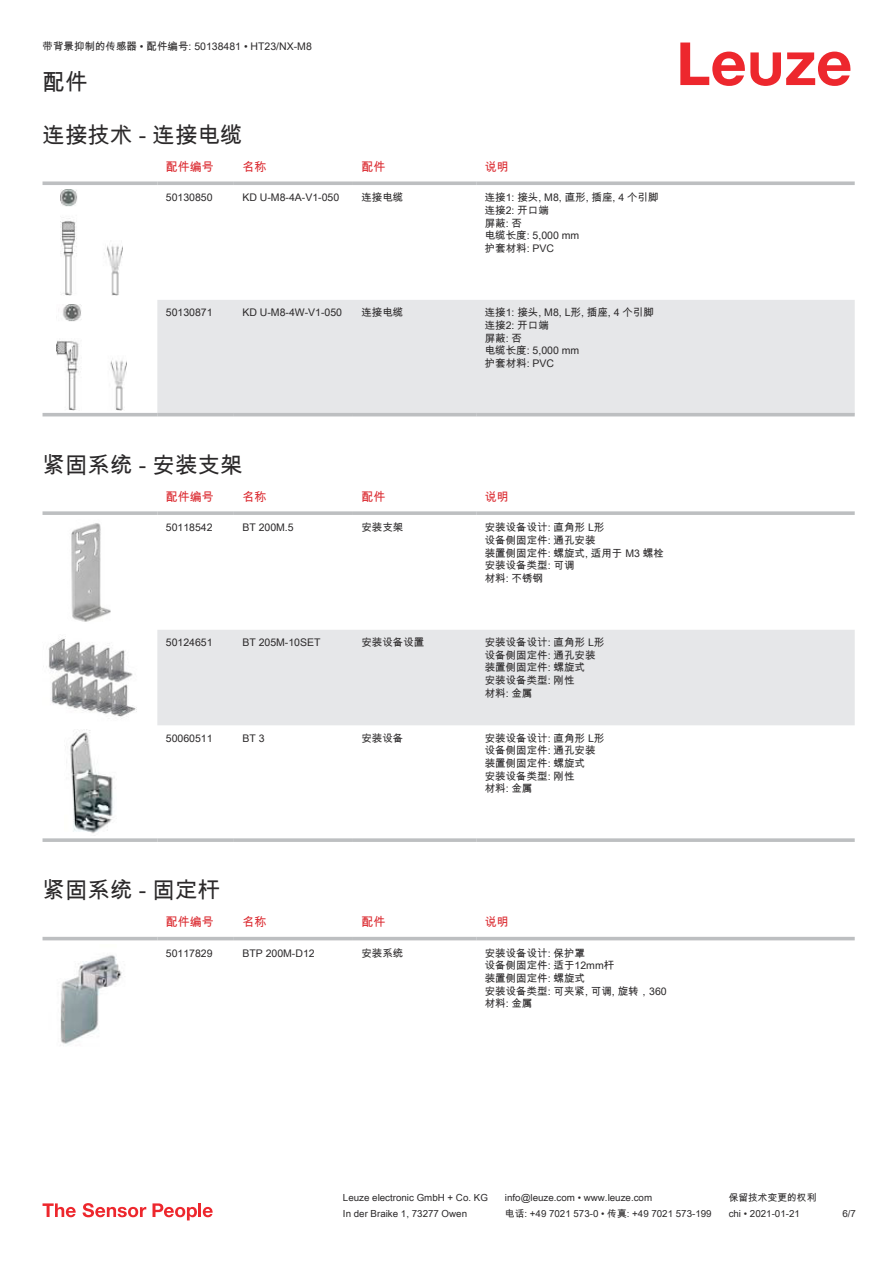
<style>
.page{position:relative;width:893px;height:1263px;background:#fff}
.page>*{position:absolute;margin:0;border:0;box-sizing:border-box;transform-origin:0 0}
.t1{font:22.5px "Arial Unicode MS";color:#2b292a}
.t2{font:12px "Arial Unicode MS";color:#db2a30}
.t3{font:10.5px/12.6px "Arial Unicode MS";color:#2b292a}
.t4{font:9.75px "Arial Unicode MS";color:#2b292a}
</style>
<div class="page">
<svg style="left:680px;top:43px;width:170px;height:43px"></svg>
<div style="left:157px;top:300px;width:698px;height:113px;background:#e6e7e9"></div>
<svg style="left:43px;top:181px;width:114px;height:4px"></svg>
<svg style="left:157px;top:181px;width:77px;height:4px"></svg>
<svg style="left:234px;top:181px;width:119px;height:4px"></svg>
<svg style="left:353px;top:181px;width:123px;height:4px"></svg>
<svg style="left:476px;top:181px;width:379px;height:4px;background:#c4c6c8"></svg>
<hr style="left:43px;top:413px;width:114px;height:3px;background:#bdbfc1">
<hr style="left:157px;top:413px;width:77px;height:3px;background:#bdbfc1">
<hr style="left:234px;top:413px;width:119px;height:3px;background:#bdbfc1">
<hr style="left:353px;top:413px;width:123px;height:3px;background:#bdbfc1">
<hr style="left:476px;top:413px;width:379px;height:3px;background:#bdbfc1">
<img style="left:60px;top:189px;width:63px;height:107px">
<img style="left:56px;top:304px;width:70px;height:106px">
<div style="left:157px;top:630px;width:698px;height:95px;background:#e6e7e9"></div>
<svg style="left:43px;top:511px;width:114px;height:4px"></svg>
<svg style="left:157px;top:511px;width:77px;height:4px"></svg>
<svg style="left:234px;top:511px;width:119px;height:4px"></svg>
<svg style="left:353px;top:511px;width:123px;height:4px"></svg>
<svg style="left:476px;top:511px;width:379px;height:4px;background:#c3c5c7"></svg>
<svg style="left:43px;top:838px;width:114px;height:4px"></svg>
<svg style="left:157px;top:838px;width:77px;height:4px"></svg>
<svg style="left:234px;top:838px;width:119px;height:4px"></svg>
<svg style="left:353px;top:838px;width:123px;height:4px"></svg>
<svg style="left:476px;top:838px;width:379px;height:4px;background:#c3c5c7"></svg>
<img style="left:71px;top:523px;width:40px;height:99px">
<img style="left:48px;top:636px;width:89px;height:81px">
<img style="left:66px;top:729px;width:49px;height:104px">
<svg style="left:43px;top:936px;width:812px;height:5px;fill:#eff0f0"></svg>
<hr style="left:43px;top:937px;width:114px;height:3px;background:#bdbfc1">
<hr style="left:157px;top:937px;width:77px;height:3px;background:#bdbfc1">
<hr style="left:234px;top:937px;width:119px;height:3px;background:#bdbfc1">
<hr style="left:353px;top:937px;width:123px;height:3px;background:#bdbfc1">
<hr style="left:476px;top:937px;width:379px;height:3px;background:#bdbfc1">
<img style="left:60px;top:955px;width:62px;height:89px">
<svg style="left:43px;top:1203px;width:33px;height:14px"></svg>
<svg style="left:83px;top:1203px;width:63px;height:14px"></svg>
<svg style="left:153px;top:1203px;width:44px;height:17px"></svg>
<hr style="left:198px;top:1203px;width:3px;height:14px;background:#ed272d">
<svg style="left:203px;top:1207px;width:10px;height:10px"></svg>
<p class="t3" style="left:43px;top:40px;width:271px">带背景抑制的传感器 • 配件编号: 50138481 • HT23/NX-M8</p>
<h1 class="t1" style="left:43px;top:66px;width:46px">配件</h1>
<h1 class="t1" style="left:43px;top:119px;width:202px">连接技术 - 连接电缆</h1>
<p class="t2" style="left:166px;top:158px;width:49px">配件编号</p>
<p class="t2" style="left:242px;top:158px;width:25px">名称</p>
<p class="t2" style="left:361px;top:158px;width:25px">配件</p>
<p class="t2" style="left:485px;top:158px;width:25px">说明</p>
<p class="t3" style="left:166px;top:191px;width:48px">50130850</p>
<p class="t3" style="left:242px;top:191px;width:98px">KD U-M8-4A-V1-050</p>
<p class="t3" style="left:361px;top:191px;width:43px">连接电缆</p>
<p class="t3" style="left:485px;top:191px;width:175px">连接1: 接头, M8, 直形, 插座, 4 个引脚连接2: 开口端<br>屏蔽: 否<br>电缆长度: 5,000 mm<br>护套材料: PVC</p>
<p class="t3" style="left:166px;top:306px;width:48px">50130871</p>
<p class="t3" style="left:242px;top:306px;width:101px">KD U-M8-4W-V1-050</p>
<p class="t3" style="left:361px;top:306px;width:43px">连接电缆</p>
<p class="t3" style="left:485px;top:306px;width:171px">连接1: 接头, M8, L形, 插座, 4 个引脚连接2: 开口端<br>屏蔽: 否<br>电缆长度: 5,000 mm<br>护套材料: PVC</p>
<h1 class="t1" style="left:43px;top:449px;width:202px">紧固系统 - 安装支架</h1>
<p class="t2" style="left:166px;top:488px;width:49px">配件编号</p>
<p class="t2" style="left:242px;top:488px;width:25px">名称</p>
<p class="t2" style="left:361px;top:488px;width:25px">配件</p>
<p class="t2" style="left:485px;top:488px;width:25px">说明</p>
<p class="t3" style="left:166px;top:521px;width:48px">50118542</p>
<p class="t3" style="left:242px;top:521px;width:53px">BT 200M.5</p>
<p class="t3" style="left:361px;top:521px;width:43px">安装支架</p>
<p class="t3" style="left:485px;top:521px;width:181px">安装设备设计: 直角形 L形<br>设备侧固定件: 通孔安装<br>装置侧固定件: 螺旋式, 适用于 M3 螺栓安装设备类型: 可调<br>材料: 不锈钢</p>
<p class="t3" style="left:166px;top:636px;width:48px">50124651</p>
<p class="t3" style="left:242px;top:636px;width:80px">BT 205M-10SET</p>
<p class="t3" style="left:361px;top:636px;width:64px">安装设备设置</p>
<p class="t3" style="left:485px;top:636px;width:121px">安装设备设计: 直角形 L形设备侧固定件: 通孔安装装置侧固定件: 螺旋式<br>安装设备类型: 刚性<br>材料: 金属</p>
<p class="t3" style="left:166px;top:731px;width:48px">50060511</p>
<p class="t3" style="left:242px;top:731px;width:24px">BT 3</p>
<p class="t3" style="left:361px;top:731px;width:43px">安装设备</p>
<p class="t3" style="left:485px;top:731px;width:121px">安装设备设计: 直角形 L形设备侧固定件: 通孔安装装置侧固定件: 螺旋式<br>安装设备类型: 刚性<br>材料: 金属</p>
<h1 class="t1" style="left:43px;top:874px;width:179px">紧固系统 - 固定杆</h1>
<p class="t2" style="left:166px;top:913px;width:49px">配件编号</p>
<p class="t2" style="left:242px;top:913px;width:25px">名称</p>
<p class="t2" style="left:361px;top:913px;width:25px">配件</p>
<p class="t2" style="left:485px;top:913px;width:25px">说明</p>
<p class="t3" style="left:166px;top:947px;width:48px">50117829</p>
<p class="t3" style="left:242px;top:947px;width:74px">BTP 200M-D12</p>
<p class="t3" style="left:361px;top:947px;width:43px">安装系统</p>
<p class="t3" style="left:485px;top:947px;width:184px">安装设备设计: 保护罩<br>设备侧固定件: 适于12mm杆<br>装置侧固定件: 螺旋式<br>安装设备类型: 可夹紧, 可调, 旋转，360材料: 金属</p>
<p class="t4" style="left:343px;top:1191px;width:146px">Leuze electronic GmbH + Co. KG</p>
<p class="t4" style="left:505px;top:1191px;width:149px">info@leuze.com • www.leuze.com</p>
<p class="t4" style="left:729px;top:1191px;width:89px">保留技术变更的权利</p>
<p class="t4" style="left:343px;top:1206px;width:126px">In der Braike 1, 73277 Owen</p>
<p class="t4" style="left:505px;top:1206px;width:208px">电话: +49 7021 573-0 • 传真: +49 7021 573-199</p>
<p class="t4" style="left:729px;top:1206px;width:73px">chi • 2021-01-21</p>
<p class="t4" style="left:842px;top:1206px;width:15px">6 /7</p>
</div>
